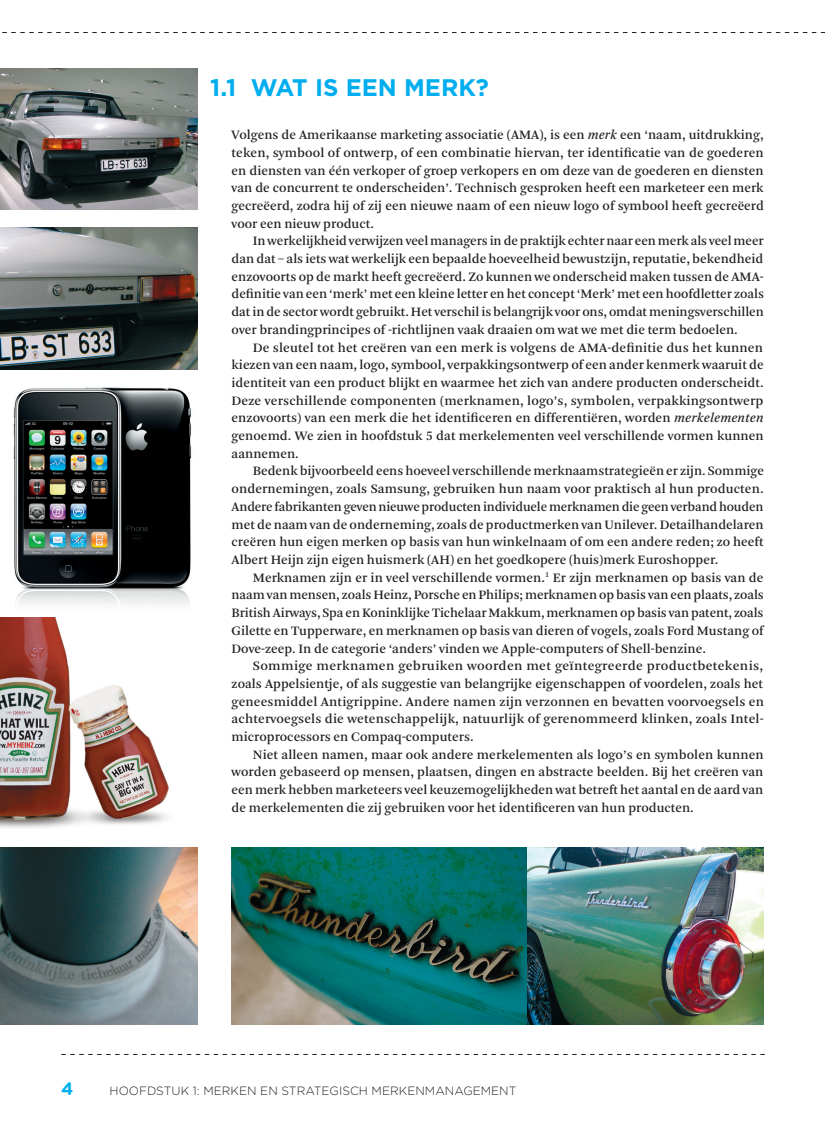
<style>
.page{position:relative;width:825px;height:1122px;background:#fff}
.page>*{position:absolute;margin:0;border:0;box-sizing:border-box;transform-origin:0 0}
.t1{font:700 24px "Gotham";color:#00aeef}
.t2{font:700 18px "Gotham Rounded";color:#00aeef}
.t3{font:13.5px/17.7px "Arnhem";color:#231f20;text-align:justify}
.t4{font:300 12px "Gotham Rounded";color:#231f20}
.s1{font-style:italic}
</style>
<div class="page">
<img style="left:0;top:68px;width:197px;height:142px">
<img style="left:0;top:228px;width:197px;height:141px">
<img style="left:13px;top:387px;width:179px;height:219px">
<img style="left:0;top:617px;width:169px;height:211px">
<img style="left:0;top:847px;width:197px;height:177px">
<img style="left:231px;top:847px;width:532px;height:177px">
<svg style="left:61px;top:1054px;width:703px;height:1px"></svg>
<svg style="left:2px;top:32px;width:822px;height:1px"></svg>
<h1 class="t1" style="left:210px;top:74px;width:280px">1.1 WAT IS EEN MERK?</h1>
<p class="t3" style="left:231px;top:126px;width:533px">Volgens de Amerikaanse marketing associatie (AMA), is een <span class="s1">merk</span> een ‘naam, uitdrukking, teken, symbool of ontwerp, of een combinatie hiervan, ter identificatie van de goederen en diensten van één verkoper of groep verkopers en om deze van de goederen en diensten van de concurrent te onderscheiden’. Technisch gesproken heeft een marketeer een merk gecreëerd, zodra hij of zij een nieuwe naam of een nieuw logo of symbool heeft gecreëerd voor een nieuw product.</p>
<p class="t3" style="left:231px;top:233px;width:533px;text-indent:21px">In werkelijkheid verwijzen veel managers in de praktijk echter naar een merk als veel meer dan dat – als iets wat werkelijk een bepaalde hoeveelheid bewustzijn, reputatie, bekendheid enzovoorts op de markt heeft gecreëerd. Zo kunnen we onderscheid maken tussen de AMA&shy;definitie van een ‘merk’ met een kleine letter en het concept ‘Merk’ met een hoofdletter zoals dat in de sector wordt gebruikt. Het verschil is belangrijk voor ons, omdat meningsverschillen over brandingprincipes of -richtlijnen vaak draaien om wat we met die term bedoelen.</p>
<p class="t3" style="left:231px;top:339px;width:533px;text-indent:21px">De sleutel tot het creëren van een merk is volgens de AMA-definitie dus het kunnen kiezen van een naam, logo, symbool, verpakkingsontwerp of een ander kenmerk waaruit de identiteit van een product blijkt en waarmee het zich van andere producten onderscheidt.<br>Deze verschillende componenten (merknamen, logo’s, symbolen, verpakkingsontwerp enzovoorts) van een merk die het identificeren en differentiëren, worden <span class="s1">merkelementen </span>genoemd. We zien in hoofdstuk 5 dat merkelementen veel verschillende vormen kunnen aannemen.</p>
<p class="t3" style="left:231px;top:463px;width:533px;text-indent:21px">Bedenk bijvoorbeeld eens hoeveel verschillende merknaamstrategieën er zijn. Sommige ondernemingen, zoals Samsung, gebruiken hun naam voor praktisch al hun producten.<br>Andere fabrikanten geven nieuwe producten individuele merknamen die geen verband houden met de naam van de onderneming, zoals de productmerken van Unilever. Detailhandelaren creëren hun eigen merken op basis van hun winkelnaam of om een andere reden; zo heeft Albert Heijn zijn eigen huismerk (AH) en het goedkopere (huis)merk Euroshopper.</p>
<p class="t3" style="left:231px;top:569px;width:533px;text-indent:21px">Merknamen zijn er in veel verschillende vormen.<sup>1</sup> Er zijn merknamen op basis van de naam van mensen, zoals Heinz, Porsche en Philips; merknamen op basis van een plaats, zoals British Airways, Spa en Koninklijke Tichelaar Makkum, merknamen op basis van patent, zoals Gilette en Tupperware, en merknamen op basis van dieren of vogels, zoals Ford Mustang of Dove-zeep. In de categorie ‘anders’ vinden we Apple-computers of Shell-benzine.</p>
<p class="t3" style="left:231px;top:657px;width:533px;text-indent:21px">Sommige merknamen gebruiken woorden met geïntegreerde productbetekenis, zoals Appelsientje, of als suggestie van belangrijke eigenschappen of voordelen, zoals het geneesmiddel Antigrippine. Andere namen zijn verzonnen en bevatten voorvoegsels en achtervoegsels die wetenschappelijk, natuurlijk of gerenommeerd klinken, zoals Intel&shy;microprocessors en Compaq-computers.</p>
<p class="t3" style="left:231px;top:746px;width:533px;text-indent:21px">Niet alleen namen, maar ook andere merkelementen als logo’s en symbolen kunnen worden gebaseerd op mensen, plaatsen, dingen en abstracte beelden. Bij het creëren van een merk hebben marketeers veel keuzemogelijkheden wat betreft het aantal en de aard van de merkelementen die zij gebruiken voor het identificeren van hun producten.</p>
<h2 class="t2" style="left:61px;top:1075px;width:14px">4</h2>
<p class="t4" style="left:109px;top:1083px;width:408px">HOOFDSTUK 1: MERKEN EN STRATEGISCH MERKENMANAGEMENT</p>
</div>
